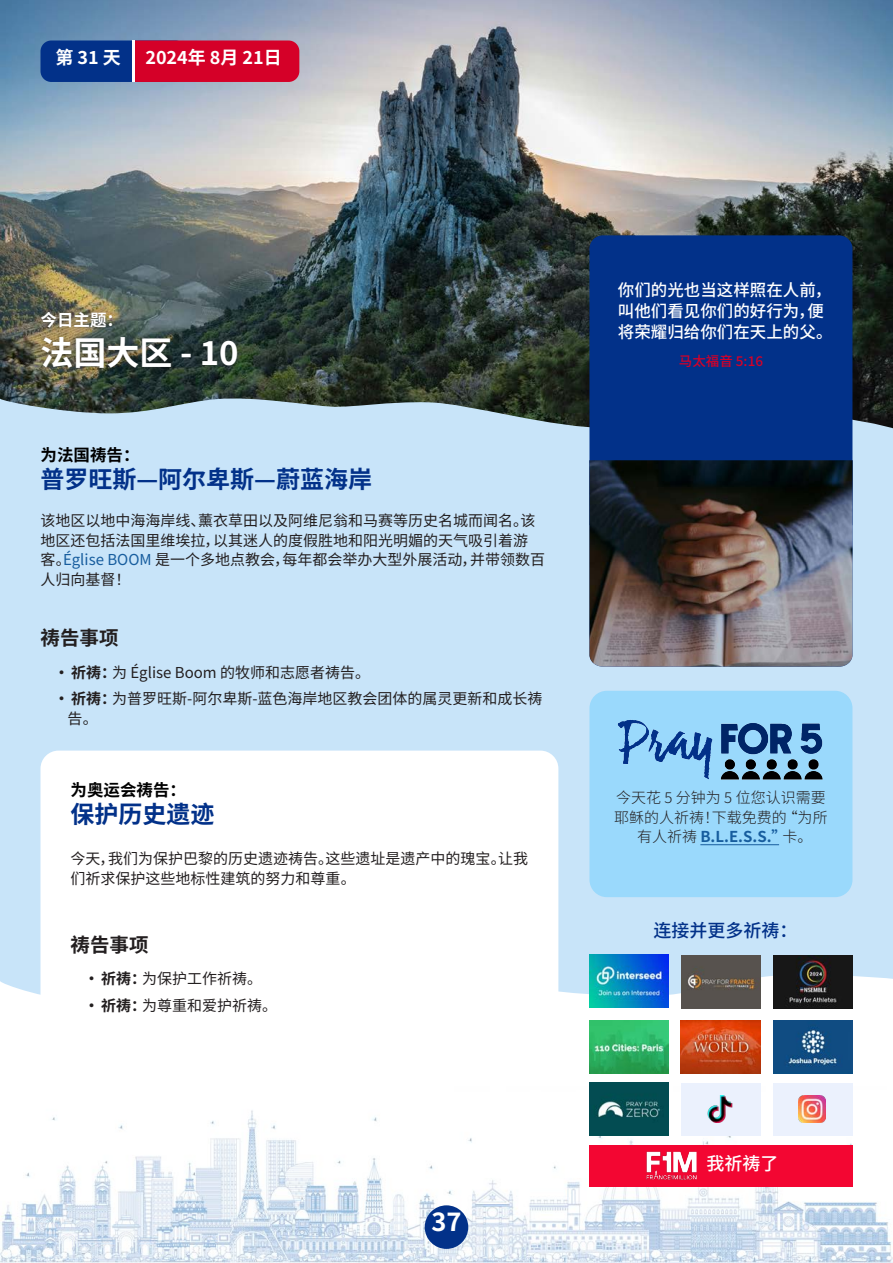
<style>
.page{position:relative;width:893px;height:1263px;background:#fff}
.page>*{position:absolute;margin:0;border:0;box-sizing:border-box;transform-origin:0 0}
.Heading_1{font:700 33px "Source Han Sans CN";color:#fff}
.t1{font:700 25.5px "Source Han Sans CN";color:#fff}
.Heading_2{font:700 24px "Source Han Sans CN";color:#023189}
.Prayer_Point_Title{font:700 19.5px "Source Han Sans CN";color:#231f20}
.Date_No{font:700 18px "Source Han Sans CN";color:#fff}
.Read_More_Button{font:500 18px "Source Han Sans CN";color:#023189}
.Day_No{font:700 18px "Source Han Sans CN";color:#fff}
.t2{font:500 18px "Source Han Sans CN";color:#fff}
.Bible_Verse{font:500 16.5px/21px "Source Han Sans CN";color:#fff}
.Prayer_Theme{font:700 16.5px "Source Han Sans CN";color:#000}
.Theme_title{font:700 16.5px "Source Han Sans CN";color:#fff}
.t3{font:15px/19.5px "Source Han Sans CN";color:#231f20}
.Pray_for_5{font:300 15px/19.5px "Source Han Sans CN";color:#231f20;text-align:center}
.Bible_Name{font:500 13.5px "Source Han Sans CN";color:#d50028}
.s1{color:#175d9e}
.s2{font-weight:700}
.s3{font-weight:700;color:#175d9e}
</style>
<div class="page">
<img style="left:0;top:1086px;width:893px;height:177px">
<div style="left:425px;top:1205px;width:43px;height:44px;background:#023189;border-radius:50%"></div>
<img style="left:0;top:0;width:893px;height:396px">
<div style="left:0;top:396px;width:893px;height:605px;background:#c8e4f9"></div>
<div style="left:589px;top:235px;width:263px;height:225px;background:#023189"></div>
<div style="left:36px;top:307px;width:207px;height:67px;background:#231f20;opacity:.51"></div>
<img style="left:589px;top:460px;width:263px;height:207px">
<div style="left:41px;top:41px;width:145px;height:41px;background:#023189;border-radius:11px"></div>
<div style="left:135px;top:41px;width:164px;height:41px;background:#d50028"></div>
<hr style="left:132px;top:40px;width:3px;height:42px;background:#fff">
<div style="left:40px;top:751px;width:518px;height:314px;background:#fff;border-radius:18px"></div>
<div style="left:589px;top:691px;width:263px;height:206px;background:#9ad9fc;border-radius:17px"></div>
<img style="left:618px;top:720px;width:205px;height:59px">
<img style="left:589px;top:954px;width:80px;height:53px">
<img style="left:681px;top:955px;width:80px;height:53px">
<img style="left:773px;top:955px;width:79px;height:53px">
<img style="left:589px;top:1020px;width:80px;height:53px">
<img style="left:681px;top:1020px;width:79px;height:53px">
<img style="left:773px;top:1020px;width:79px;height:53px">
<img style="left:589px;top:1083px;width:79px;height:53px">
<div style="left:681px;top:1083px;width:79px;height:53px;background:#ebf1fd"></div>
<div style="left:773px;top:1083px;width:79px;height:53px;background:#ebf1fd"></div>
<img style="left:707px;top:1095px;width:26px;height:28px">
<img style="left:799px;top:1095px;width:27px;height:28px">
<hr style="left:700px;top:844px;width:79px;height:1px;background:#175d9e">
<div style="left:589px;top:1145px;width:263px;height:41px;background:#f30632"></div>
<img style="left:646px;top:1151px;width:50px;height:29px">
<p class="Day_No" style="left:56px;top:47px;width:67px">第 31 天</p>
<p class="Date_No" style="left:145px;top:47px;width:138px">2024年 8月 21日</p>
<p class="Theme_title" style="left:40px;top:311px;width:84px">今日主题：</p>
<p class="Heading_1" style="left:40px;top:335px;width:200px">法国大区 - 10</p>
<p class="Prayer_Theme" style="left:40px;top:445px;width:100px">为法国祷告：</p>
<p class="Heading_2" style="left:40px;top:465px;width:333px">普罗旺斯—阿尔卑斯—蔚蓝海岸</p>
<p class="t3" style="left:40px;top:511px;width:506px">该地区以地中海海岸线、薰衣草田以及阿维尼翁和马赛等历史名城而闻名。该地区还包括法国里维埃拉，以其迷人的度假胜地和阳光明媚的天气吸引着游客。<span class="s1">Église BOOM</span> 是一个多地点教会，每年都会举办大型外展活动，并带领数百人归向基督！</p>
<p class="Prayer_Point_Title" style="left:40px;top:627px;width:79px">祷告事项</p>
<p class="t3" style="left:54px;top:663px;width:318px"><span class="s2">•祈祷：</span>为 Église Boom 的牧师和志愿者祷告。</p>
<p class="t3" style="left:68px;top:689px;width:477px;text-indent:-14px"><span class="s2">•祈祷：</span>为普罗旺斯-阿尔卑斯-蓝色海岸地区教会团体的属灵更新和成长祷告。</p>
<p class="Prayer_Theme" style="left:70px;top:781px;width:117px">为奥运会祷告：</p>
<p class="Heading_2" style="left:70px;top:801px;width:145px">保护历史遗迹</p>
<p class="t3" style="left:70px;top:849px;width:459px">今天，我们为保护巴黎的历史遗迹祷告。这些遗址是遗产中的瑰宝。让我们祈求保护这些地标性建筑的努力和尊重。</p>
<p class="Prayer_Point_Title" style="left:70px;top:934px;width:79px">祷告事项</p>
<p class="t3" style="left:84px;top:969px;width:180px"><span class="s2">•祈祷：</span>为保护工作祈祷。</p>
<p class="t3" style="left:84px;top:996px;width:195px"><span class="s2">•祈祷：</span>为尊重和爱护祈祷。</p>
<h2 class="t1" style="left:431px;top:1207px;width:32px">37</h2>
<p class="Bible_Verse" style="left:618px;top:280px;width:216px">你们的光也当这样照在人前，叫他们看见你们的好行为，便将荣耀归给你们在天上的父。</p>
<p class="Bible_Name" style="left:679px;top:353px;width:86px">马太福音 5:16</p>
<p class="Pray_for_5" style="left:614px;top:788px;width:215px">今天花 5 分钟为 5 位您认识需要耶稣的人祈祷！下载免费的 “为所有人祈祷 <span class="s3">B.L.E.S.S.”</span>卡。</p>
<p class="Read_More_Button" style="left:653px;top:920px;width:145px">连接并更多祈祷：</p>
<p class="t2" style="left:706px;top:1153px;width:73px">我祈祷了</p>
</div>
